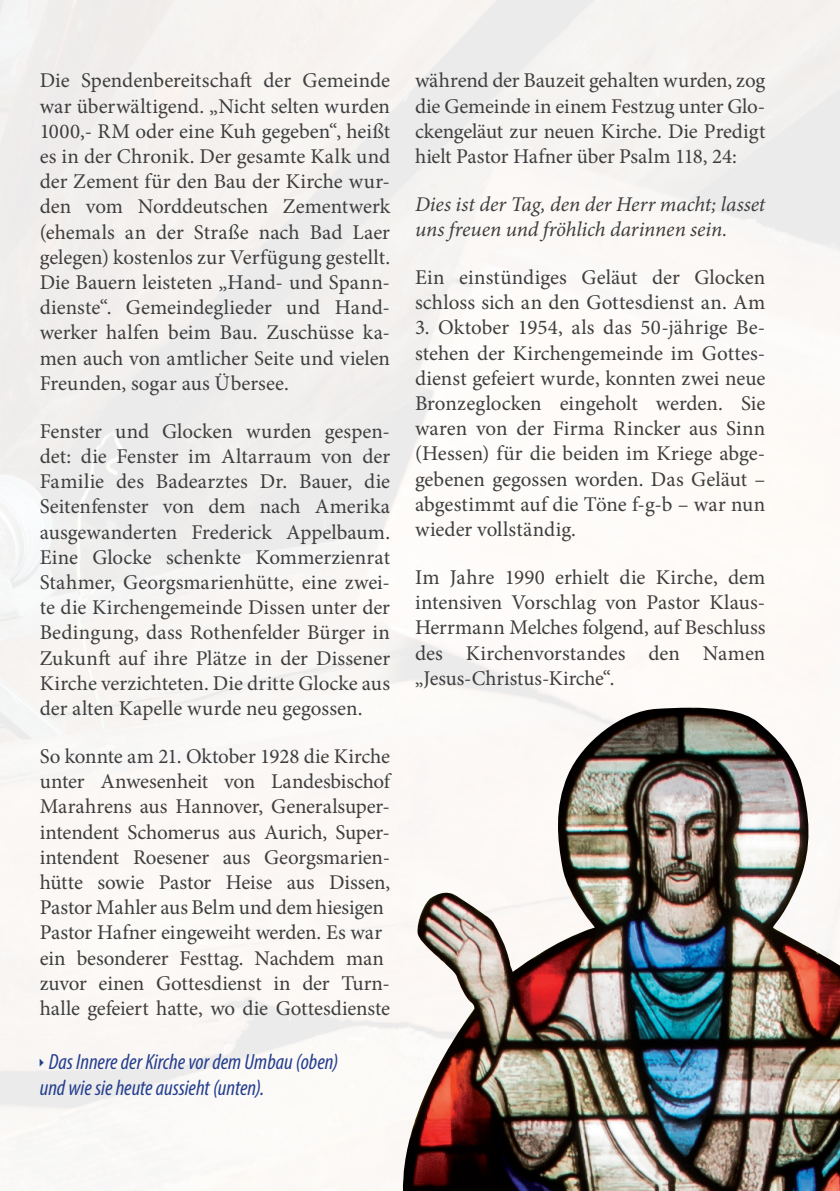
<style>
.page{position:relative;width:840px;height:1191px;background:#fff}
.page>*{position:absolute;margin:0;border:0;box-sizing:border-box;transform-origin:0 0}
.t1{font:italic condensed 22px/26.4px "Myriad Pro";letter-spacing:-.005em;color:#253f8e}
.t2{font:21px/25.2px "Minion Pro";letter-spacing:-.005em;color:#3e3e3f;text-align:justify}
.t3{font:italic 21px/25.2px "Minion Pro";letter-spacing:-.005em;color:#3e3e3f}
</style>
<div class="page">
<img style="left:0;top:608px;width:1px;height:583px">
<img style="left:402px;top:707px;width:437px;height:484px">
<svg style="left:40px;top:1058px;width:4px;height:8px"></svg>
<p class="t2" style="left:40px;top:68px;width:352px">Die Spendenbereitschaft der Gemeinde war überwältigend. „Nicht selten wurden 1000,- RM oder eine Kuh gegeben“, heißt es in der Chronik. Der gesamte Kalk und der Zement für den Bau der Kirche wur&shy;den vom Norddeutschen Zementwerk (ehemals an der Straße nach Bad Laer gelegen) kostenlos zur Verfügung gestellt.<br>Die Bauern leisteten „Hand- und Spann&shy;dienste“. Gemeindeglieder und Hand&shy;werker halfen beim Bau. Zuschüsse ka&shy;men auch von amtlicher Seite und vielen Freunden, sogar aus Übersee.</p>
<p class="t2" style="left:40px;top:418px;width:352px">Fenster und Glocken wurden gespen&shy;det: die Fenster im Altarraum von der Familie des Badearztes Dr. Bauer, die Seitenfenster von dem nach Amerika ausgewanderten Frederick Appelbaum.<br>Eine Glocke schenkte Kommerzienrat Stahmer, Georgsmarienhütte, eine zwei&shy;te die Kirchengemeinde Dissen unter der Bedingung, dass Rothenfelder Bürger in Zukunft auf ihre Plätze in der Dissener Kirche verzichteten. Die dritte Glocke aus der alten Kapelle wurde neu gegossen.</p>
<p class="t2" style="left:40px;top:743px;width:352px;text-align:left">So konnte am 21. Oktober 1928 die Kirche unter Anwesenheit von Landesbischof Marahrens aus Hannover, Generalsuper&shy;intendent Schomerus aus Aurich, Super&shy;intendent Roesener aus Georgsmarien&shy;hütte sowie Pastor Heise aus Dissen, Pastor Mahler aus Belm und dem hiesigen Pastor Hafner eingeweiht werden. Es war ein besonderer Festtag. Nachdem man zuvor einen Gottesdienst in der Turn&shy;halle gefeiert hatte, wo die Gottesdienste</p>
<p class="t1" style="left:40px;top:1048px;width:300px;text-indent:9px">Das Innere der Kirche vor dem Umbau (oben) und wie sie heute aussieht (unten).</p>
<p class="t2" style="left:415px;top:68px;width:352px">während der Bauzeit gehalten wurden, zog die Gemeinde in einem Festzug unter Glo&shy;ckengeläut zur neuen Kirche. Die Predigt hielt Pastor Hafner über Psalm 118, 24:</p>
<p class="t3" style="left:415px;top:191px;width:352px">Dies ist der Tag, den der Herr macht; lasset uns freuen und fröhlich darinnen sein.</p>
<p class="t2" style="left:415px;top:265px;width:351px">Ein einstündiges Geläut der Glocken schloss sich an den Gottesdienst an. Am</p>
<p class="t2" style="left:415px;top:315px;width:352px">3. Oktober 1954, als das 50-jährige Be&shy;stehen der Kirchengemeinde im Gottes&shy;dienst gefeiert wurde, konnten zwei neue Bronzeglocken eingeholt werden. Sie waren von der Firma Rincker aus Sinn (Hessen) für die beiden im Kriege abge&shy;gebenen gegossen worden. Das Geläut – abgestimmt auf die Töne f-g-b – war nun wieder vollständig.</p>
<p class="t2" style="left:415px;top:565px;width:352px">Im Jahre 1990 erhielt die Kirche, dem intensiven Vorschlag von Pastor Klaus-Herrmann Melches folgend, auf Beschluss des Kirchenvorstandes den Namen „Jesus-Christus-Kirche“.</p>
</div>
